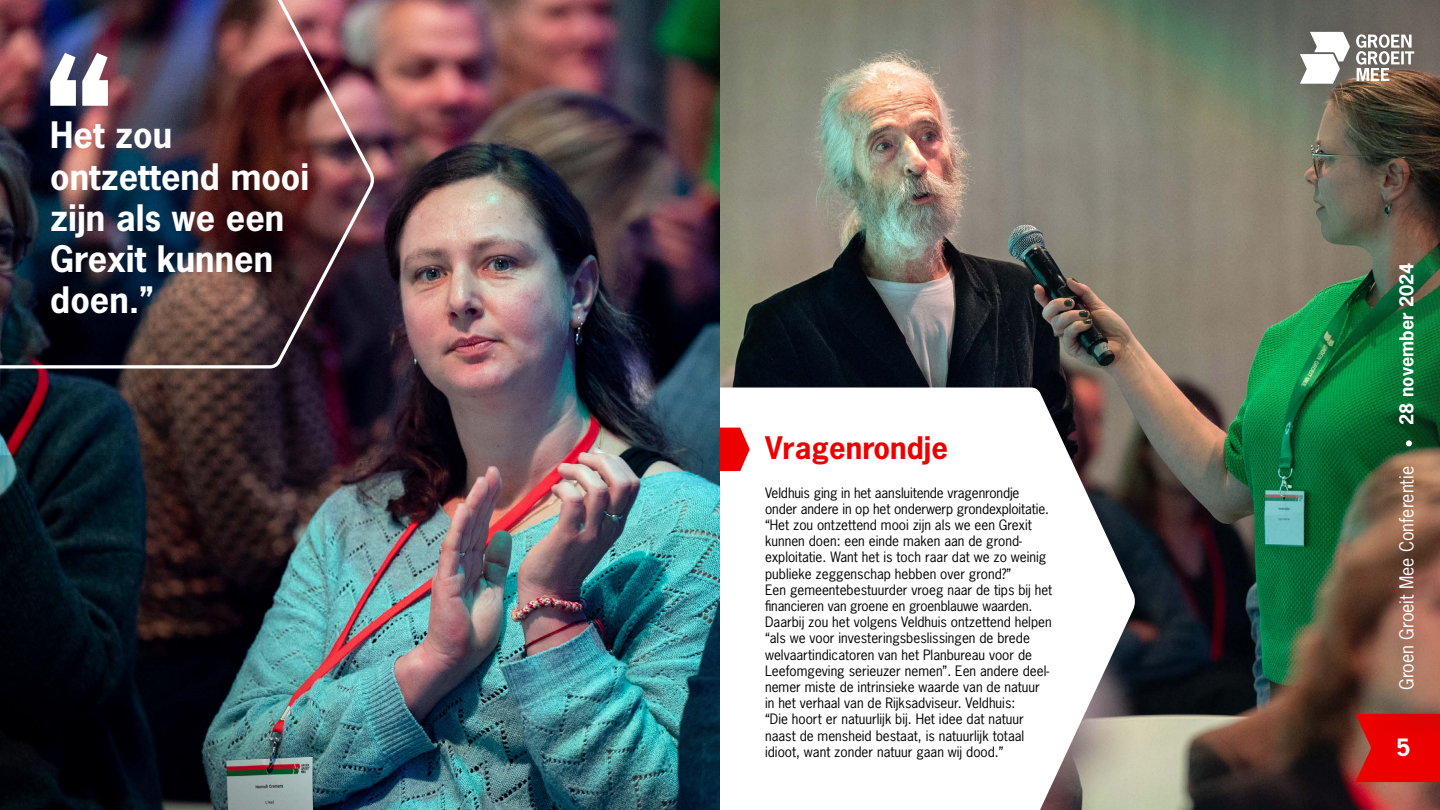
<style>
.page{position:relative;width:1440px;height:810px;background:#fff}
.page>*{position:absolute;margin:0;border:0;box-sizing:border-box;transform-origin:0 0}
.t1{font:700 34.35px/41.2px "News Gothic Std";color:#fff}
.t2{font:700 29.25px "News Gothic Std";color:#ec0000}
.t3{font:700 22.5px "News Gothic Std";color:#fff}
.t4{font:18px "News Gothic Std";color:#fff}
.t5{font:700 18px "News Gothic Std";color:#fff}
.H1-rood{font:13.5px/16.2px "News Gothic Std";color:#000}
</style>
<div class="page">
<img style="left:720px;top:0;width:720px;height:810px">
<svg style="left:720px;top:388px;width:416px;height:422px"></svg>
<svg style="left:720px;top:428px;width:30px;height:43px"></svg>
<img style="left:0;top:0;width:720px;height:810px">
<img style="left:0;top:454px;width:461px;height:356px">
<img style="left:0;top:0;width:377px;height:370px">
<svg style="left:50px;top:53px;width:58px;height:53px"></svg>
<svg style="left:1355px;top:714px;width:85px;height:68px;background:#de0c0a"></svg>
<div style="left:1272px;top:1px;width:168px;height:113px;background:#000;opacity:.15"></div>
<svg style="left:1300px;top:32px;width:50px;height:52px"></svg>
<svg style="left:1356px;top:34px;width:58px;height:47px"></svg>
<svg style="left:1367px;top:248px;width:73px;height:488px;background:#5d5f3f"></svg>
<svg style="left:1406px;top:440px;width:6px;height:6px"></svg>
<p class="t1" style="left:50px;top:114px;width:261px">Het zou ontzettend mooi zijn als we een<br>Grexit kunnen doen.”</p>
<h3 class="t2" style="left:765px;top:428px;width:185px">Vragenrondje</h3>
<p class="H1-rood" style="left:765px;top:484px;width:289px">Veldhuis ging in het aansluitende vragenrondje onder andere in op het onderwerp grondexploitatie. “Het zou ontzettend mooi zijn als we een Grexit kunnen doen: een einde maken aan de grond&shy;exploitatie. Want het is toch raar dat we zo weinig publieke zeggenschap hebben over grond?”<br>Een gemeentebestuurder vroeg naar de tips bij het financieren van groene en groenblauwe waarden.<br>Daarbij zou het volgens Veldhuis ontzettend helpen “als we voor investeringsbeslissingen de brede welvaartindicatoren van het Planbureau voor de Leefomgeving serieuzer nemen”. Een andere deel&shy;nemer miste de intrinsieke waarde van de natuur in het verhaal van de Rijksadviseur. Veldhuis:<br>“Die hoort er natuurlijk bij. Het idee dat natuur naast de mensheid bestaat, is natuurlijk totaal idioot, want zonder natuur gaan wij dood.”</p>
<h3 class="t5" style="left:1395px;top:425px;width:164px;rotate:-90deg">28 november 2024</h3>
<h3 class="t4" style="left:1395px;top:690px;width:225px;rotate:-90deg">Groen Groeit Mee Conferentie</h3>
<h3 class="t3" style="left:1396px;top:732px;width:15px">5</h3>
</div>
